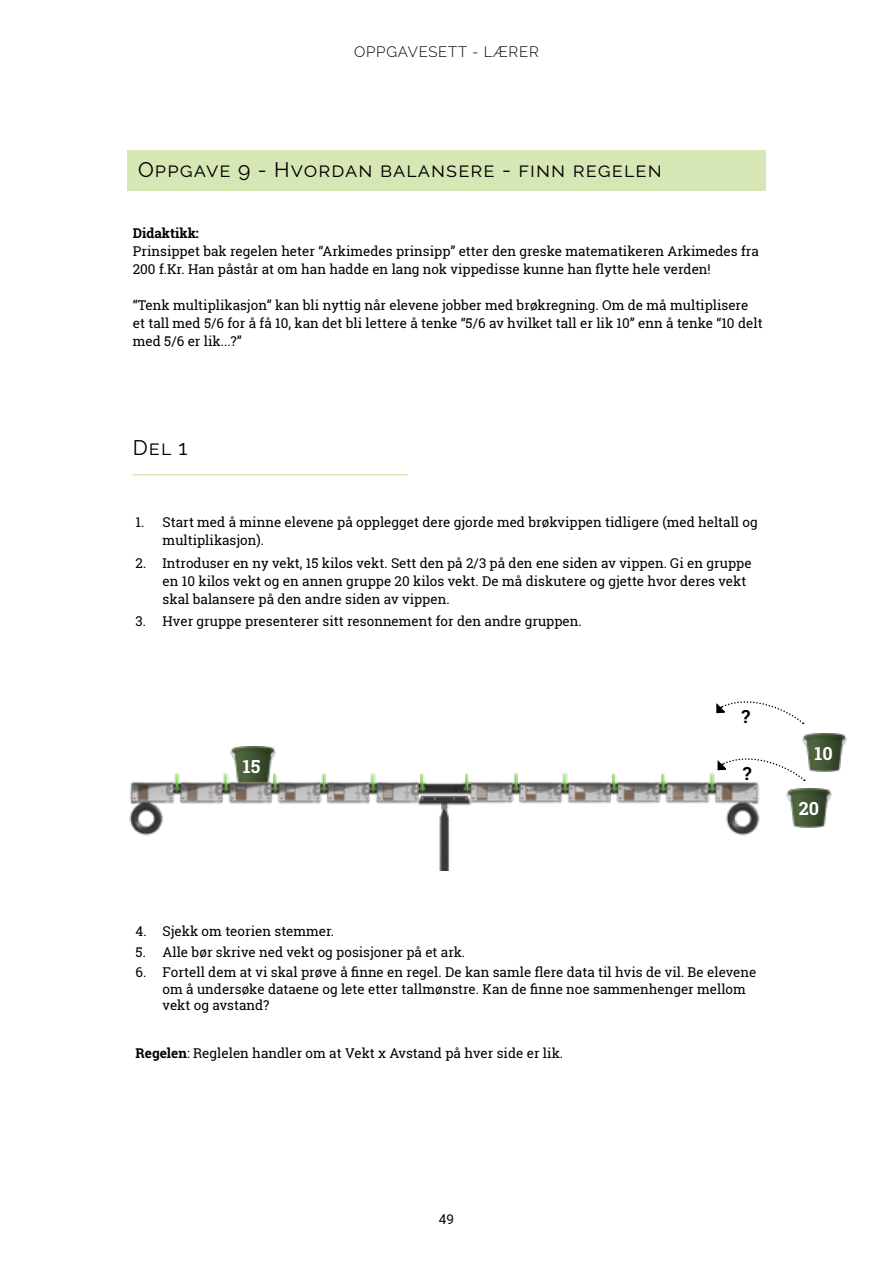
<style>
.page{position:relative;width:893px;height:1263px;background:#fff}
.page>*{position:absolute;margin:0;border:0;box-sizing:border-box;transform-origin:0 0}
.t1{font:21px "Raleway";letter-spacing:.05em;color:#000}
.t2{font:700 18px "Roboto Slab";color:#fff}
.t3{font:700 18px "Roboto Slab";color:#000}
.t4{font:300 15px "Raleway";letter-spacing:.05em;color:#000}
.t5{font:13.5px/18px "Roboto Slab";color:#000}
.t6{font:700 13.5px "Roboto Slab";color:#000}
.t7{font:13.5px "Roboto";color:#000}
.s1{font-weight:700}
</style>
<div class="page">
<div style="left:127px;top:150px;width:639px;height:41px;background:#d6e7b5"></div>
<hr style="left:133px;top:474px;width:275px;height:1px;background:#9ac446">
<img style="left:786px;top:789px;width:46px;height:38px">
<svg style="left:778px;top:765px;width:27px;height:16px"></svg>
<img style="left:801px;top:733px;width:46px;height:38px">
<svg style="left:716px;top:701px;width:88px;height:23px"></svg>
<img style="left:129px;top:746px;width:649px;height:124px">
<p class="t4" style="left:354px;top:43px;width:186px">OPPGAVESETT - LÆRER</p>
<h1 class="t1" style="left:138px;top:157px;width:525px">Oppgave 9 - Hvordan balansere - finn regelen</h1>
<p class="t6" style="left:133px;top:224px;width:68px">Didaktikk:</p>
<p class="t5" style="left:133px;top:242px;width:627px">Prinsippet bak regelen heter “Arkimedes prinsipp” etter den greske matematikeren Arkimedes fra<br>200 f.Kr. Han påstår at om han hadde en lang nok vippedisse kunne han flytte hele verden!</p>
<p class="t5" style="left:133px;top:296px;width:631px">“Tenk multiplikasjon” kan bli nyttig når elevene jobber med brøkregning. Om de må multiplisere et tall med 5/6 for å få 10, kan det bli lettere å tenke “5/6 av hvilket tall er lik 10” enn å tenke “10 delt med 5/6 er lik...?”</p>
<h1 class="t1" style="left:133px;top:436px;width:56px">Del 1</h1>
<p class="t5" style="left:163px;top:513px;width:597px;text-indent:-27px">1. Start med å minne elevene på opplegget dere gjorde med brøkvippen tidligere (med heltall og multiplikasjon).</p>
<p class="t5" style="left:163px;top:554px;width:590px;text-indent:-27px">2. Introduser en ny vekt, 15 kilos vekt. Sett den på 2/3 på den ene siden av vippen. Gi en gruppe en 10 kilos vekt og en annen gruppe 20 kilos vekt. De må diskutere og gjette hvor deres vekt skal balansere på den andre siden av vippen.</p>
<p class="t5" style="left:136px;top:612px;width:448px">3. Hver gruppe presenterer sitt resonnement for den andre gruppen.</p>
<h2 class="t2" style="left:243px;top:754px;width:19px">15</h2>
<h2 class="t3" style="left:741px;top:704px;width:10px">?</h2>
<h2 class="t3" style="left:743px;top:761px;width:10px">?</h2>
<h2 class="t2" style="left:815px;top:741px;width:20px">10</h2>
<h2 class="t2" style="left:799px;top:796px;width:22px">20</h2>
<p class="t5" style="left:136px;top:922px;width:200px">4. Sjekk om teorien stemmer.</p>
<p class="t5" style="left:136px;top:943px;width:331px">5. Alle bør skrive ned vekt og posisjoner på et ark.</p>
<p class="t5" style="left:163px;top:964px;width:595px;line-height:16.2px;text-indent:-27px">6. Fortell dem at vi skal prøve å finne en regel. De kan samle flere data til hvis de vil. Be elevene om å undersøke dataene og lete etter tallmønstre. Kan de finne noe sammenhenger mellom vekt og avstand?</p>
<p class="t5" style="left:136px;top:1044px;width:429px"><span class="s1">Regelen</span>: Reglelen handler om at Vekt x Avstand på hver side er lik.</p>
<p class="t7" style="left:439px;top:1210px;width:17px">49</p>
</div>
